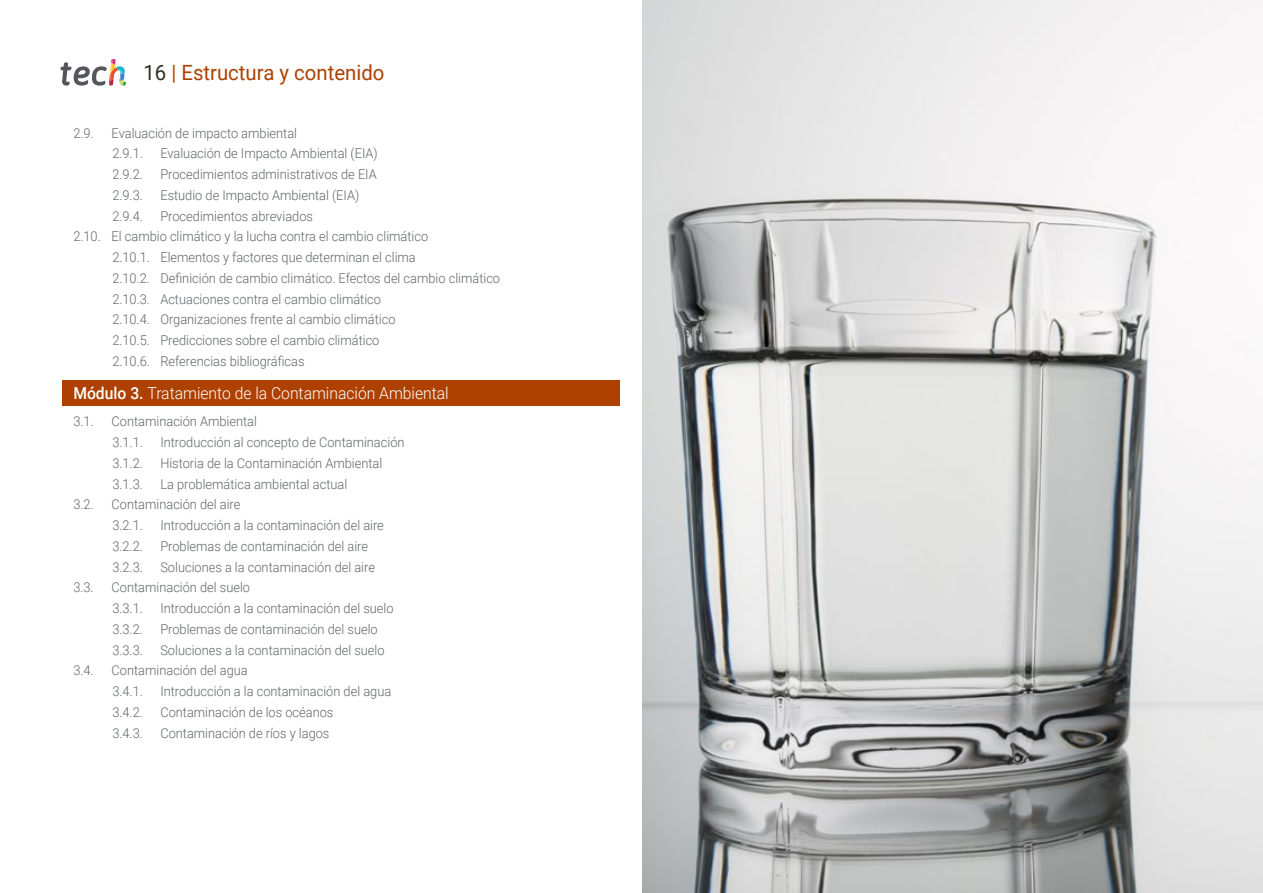
<style>
.page{position:relative;width:1263px;height:893px;background:#fff}
.page>*{position:absolute;margin:0;border:0;box-sizing:border-box;transform-origin:0 0}
.t1{font:21px "Roboto";color:#ae4000}
.t2{font:300 16.5px "Roboto";color:#fff;scale:.95 1}
.t3{font:300 13.5px/20.7px "Roboto";color:#61646a;scale:.95 1}
.s1{color:#312e20}
.s2{font-weight:500}
</style>
<div class="page">
<div style="left:62px;top:380px;width:558px;height:25px;background:#ae4000"></div>
<img style="left:642px;top:0;width:621px;height:893px">
<svg style="left:61px;top:59px;width:65px;height:27px"></svg>
<h1 class="t1" style="left:144px;top:57px;width:242px"><span class="s1">16</span> | Estructura y contenido</h1>
<p class="t3" style="left:73px;top:122px;width:23px">2.9.</p>
<p class="t3" style="left:112px;top:122px;width:197px">Evaluación de impacto ambiental<br>2.9.1.</p>
<p class="t3" style="left:160px;top:143px;width:230px">Evaluación de Impacto Ambiental (EIA)</p>
<p class="t3" style="left:112px;top:164px;width:34px">2.9.2.</p>
<p class="t3" style="left:160px;top:164px;width:229px">Procedimientos administrativos de EIA</p>
<p class="t3" style="left:112px;top:184px;width:34px">2.9.3.</p>
<p class="t3" style="left:160px;top:184px;width:211px">Estudio de Impacto Ambiental (EIA)</p>
<p class="t3" style="left:112px;top:205px;width:34px">2.9.4.</p>
<p class="t3" style="left:160px;top:205px;width:162px">Procedimientos abreviados</p>
<p class="t3" style="left:73px;top:226px;width:375px">2.10. El cambio climático y la lucha contra el cambio climático</p>
<p class="t3" style="left:112px;top:247px;width:321px">2.10.1. Elementos y factores que determinan el clima</p>
<p class="t3" style="left:112px;top:267px;width:410px">2.10.2. Definición de cambio climático. Efectos del cambio climático</p>
<p class="t3" style="left:112px;top:288px;width:284px">2.10.3. Actuaciones contra el cambio climático</p>
<p class="t3" style="left:112px;top:309px;width:300px">2.10.4. Organizaciones frente al cambio climático</p>
<p class="t3" style="left:112px;top:330px;width:283px">2.10.5. Predicciones sobre el cambio climático</p>
<p class="t3" style="left:112px;top:350px;width:204px">2.10.6. Referencias bibliográficas</p>
<p class="t2" style="left:73px;top:382px;width:397px"><span class="s2">Módulo 3.</span> Tratamiento de la Contaminación Ambiental</p>
<p class="t3" style="left:73px;top:411px;width:23px">3.1.</p>
<p class="t3" style="left:112px;top:411px;width:155px">Contaminación Ambiental<br>3.1.1.</p>
<p class="t3" style="left:160px;top:431px;width:259px">Introducción al concepto de Contaminación</p>
<p class="t3" style="left:112px;top:452px;width:34px">3.1.2.</p>
<p class="t3" style="left:160px;top:452px;width:235px">Historia de la Contaminación Ambiental</p>
<p class="t3" style="left:112px;top:473px;width:34px">3.1.3.</p>
<p class="t3" style="left:160px;top:473px;width:198px">La problemática ambiental actual</p>
<p class="t3" style="left:73px;top:494px;width:23px">3.2.</p>
<p class="t3" style="left:112px;top:494px;width:137px">Contaminación del aire<br>3.2.1.</p>
<p class="t3" style="left:160px;top:514px;width:237px">Introducción a la contaminación del aire</p>
<p class="t3" style="left:112px;top:535px;width:34px">3.2.2.</p>
<p class="t3" style="left:160px;top:535px;width:220px">Problemas de contaminación del aire</p>
<p class="t3" style="left:112px;top:556px;width:34px">3.2.3.</p>
<p class="t3" style="left:160px;top:556px;width:227px">Soluciones a la contaminación del aire</p>
<p class="t3" style="left:73px;top:577px;width:23px">3.3.</p>
<p class="t3" style="left:112px;top:577px;width:147px">Contaminación del suelo<br>3.3.1.</p>
<p class="t3" style="left:160px;top:597px;width:247px">Introducción a la contaminación del suelo</p>
<p class="t3" style="left:112px;top:618px;width:34px">3.3.2.</p>
<p class="t3" style="left:160px;top:618px;width:230px">Problemas de contaminación del suelo</p>
<p class="t3" style="left:112px;top:639px;width:34px">3.3.3.</p>
<p class="t3" style="left:160px;top:639px;width:238px">Soluciones a la contaminación del suelo</p>
<p class="t3" style="left:73px;top:660px;width:23px">3.4.</p>
<p class="t3" style="left:112px;top:660px;width:145px">Contaminación del agua<br>3.4.1.</p>
<p class="t3" style="left:160px;top:680px;width:245px">Introducción a la contaminación del agua</p>
<p class="t3" style="left:112px;top:701px;width:34px">3.4.2.</p>
<p class="t3" style="left:160px;top:701px;width:184px">Contaminación de los océanos</p>
<p class="t3" style="left:112px;top:722px;width:34px">3.4.3.</p>
<p class="t3" style="left:160px;top:722px;width:179px">Contaminación de ríos y lagos</p>
</div>
